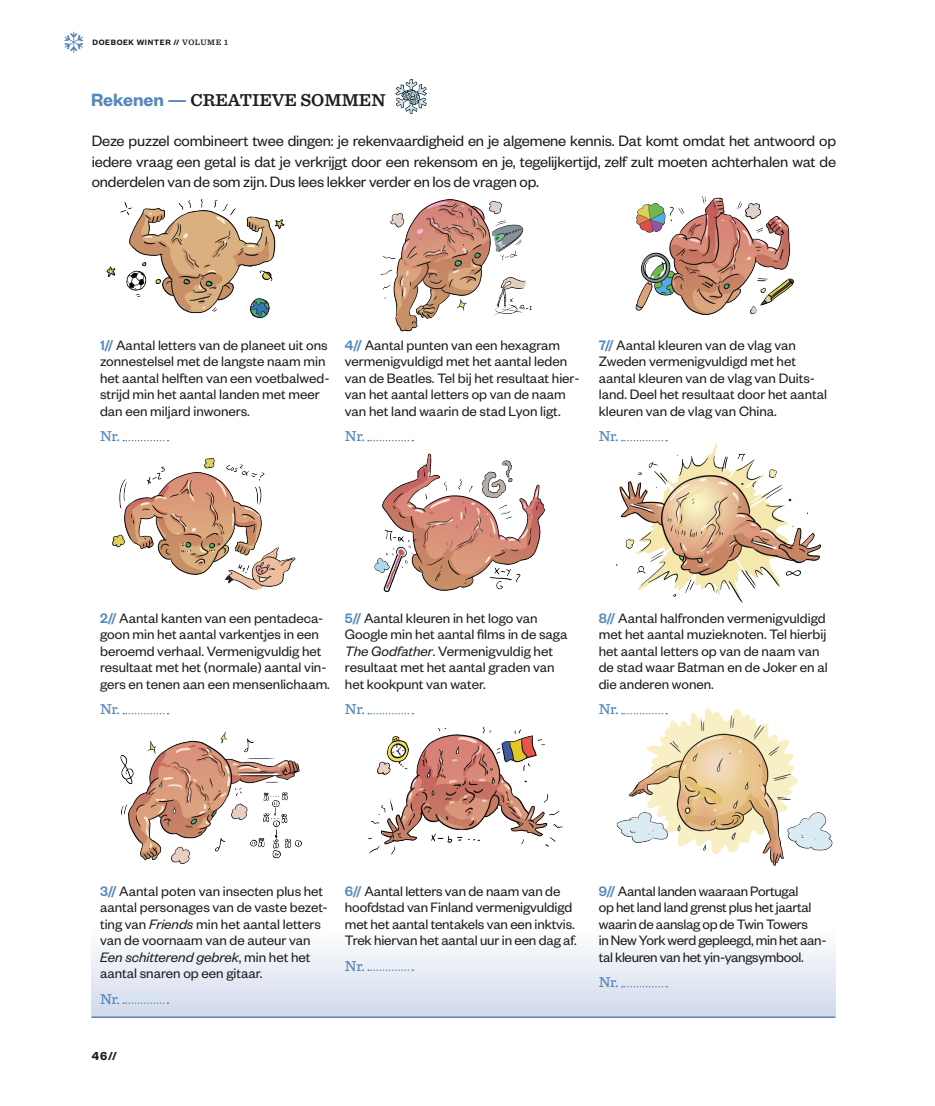
<style>
.page{position:relative;width:935px;height:1106px;background:#fff}
.page>*{position:absolute;margin:0;border:0;box-sizing:border-box;transform-origin:0 0}
.t1{font:600 18px "Sentinel Pro";color:#1d1d1b}
.t2{font:16.5px/20.2px "Founders Grotesk";letter-spacing:-.01em;color:#1d1d1b;text-align:justify}
.t3{font:15px/16.5px "Founders Grotesk";color:#1d1d1b}
.t4{font:15px/16.5px "Founders Grotesk";letter-spacing:-.02em;color:#1d1d1b}
.t5{font:500 15px "Sentinel Pro";letter-spacing:-.025em;color:#5788ba}
.t6{font:600 12.75px "Founders Grotesk";color:#1d1d1b}
.t7{font:600 8.55px "Founders Grotesk";letter-spacing:.07em;color:#1d1d1b}
.s1{font-family:"Sentinel Pro";font-size:8.25px}
.s2{font-family:"Founders Grotesk";font-size:19.5px;color:#5788ba}
.s3{font-weight:500;color:#5788ba}
.s4{font-style:italic}
</style>
<div class="page">
<img style="left:64px;top:31px;width:730px;height:301px">
<img style="left:112px;top:439px;width:710px;height:164px">
<img style="left:120px;top:708px;width:713px;height:158px">
<div style="left:91px;top:928px;width:744px;height:89px;background:linear-gradient(to bottom,#fefefe,#d1daec)"></div>
<hr style="left:92px;top:1016px;width:742px;height:2px;background:#5788ba">
<svg style="left:123px;top:440px;width:45px;height:1px"></svg>
<svg style="left:123px;top:713px;width:45px;height:1px"></svg>
<svg style="left:123px;top:1002px;width:45px;height:2px"></svg>
<svg style="left:368px;top:440px;width:45px;height:1px"></svg>
<svg style="left:368px;top:713px;width:45px;height:1px"></svg>
<svg style="left:368px;top:969px;width:45px;height:2px"></svg>
<img style="left:395px;top:80px;width:31px;height:33px">
<svg style="left:622px;top:440px;width:45px;height:1px"></svg>
<svg style="left:622px;top:713px;width:45px;height:1px"></svg>
<svg style="left:622px;top:986px;width:45px;height:1px"></svg>
<p class="t7" style="left:92px;top:37px;width:137px">DOEBOEK WINTER // <span class="s1">VOLUME 1</span></p>
<p class="t1" style="left:91px;top:86px;width:296px"><span class="s2">Rekenen —</span> CREATIEVE SOMMEN</p>
<p class="t2" style="left:92px;top:130px;width:746px">Deze puzzel combineert twee dingen: je rekenvaardigheid en je algemene kennis. Dat komt omdat het antwoord op iedere vraag een getal is dat je verkrijgt door een rekensom en je, tegelijkertijd, zelf zult moeten achterhalen wat de onderdelen van de som zijn. Dus lees lekker verder en los de vragen op.</p>
<p class="t3" style="left:100px;top:336px;width:231px"><span class="s3">1//</span> Aantal letters van de planeet uit ons zonnestelsel met de langste naam min het aantal helften van een voetbalwed&shy;strijd min het aantal landen met meer dan een miljard inwoners.</p>
<p class="t5" style="left:100px;top:425px;width:22px">Nr.</p>
<p class="t3" style="left:345px;top:336px;width:236px"><span class="s3">4//</span> Aantal punten van een hexagram vermenigvuldigd met het aantal leden van de Beatles. Tel bij het resultaat hier&shy;van het aantal letters op van de naam van het land waarin de stad Lyon ligt.</p>
<p class="t5" style="left:345px;top:425px;width:22px">Nr.</p>
<p class="t3" style="left:598px;top:336px;width:230px"><span class="s3">7//</span> Aantal kleuren van de vlag van Zweden vermenigvuldigd met het aantal kleuren van de vlag van Duits&shy;land. Deel het resultaat door het aantal kleuren van de vlag van China.</p>
<p class="t5" style="left:598px;top:425px;width:22px">Nr.</p>
<p class="t3" style="left:100px;top:609px;width:231px"><span class="s3">2//</span> Aantal kanten van een pentadeca&shy;goon min het aantal varkentjes in een beroemd verhaal. Vermenigvuldig het resultaat met het (normale) aantal vin&shy;gers en tenen aan een mensenlichaam.</p>
<p class="t5" style="left:100px;top:698px;width:22px">Nr.</p>
<p class="t3" style="left:345px;top:609px;width:224px"><span class="s3">5//</span> Aantal kleuren in het logo van<br>Google min het aantal films in de saga<br><span class="s4">The Godfather</span>. Vermenigvuldig het resultaat met het aantal graden van het kookpunt van water.</p>
<p class="t5" style="left:345px;top:698px;width:22px">Nr.</p>
<p class="t3" style="left:598px;top:609px;width:230px"><span class="s3">8//</span> Aantal halfronden vermenigvuldigd met het aantal muzieknoten. Tel hierbij het aantal letters op van de naam van de stad waar Batman en de Joker en al die anderen wonen.</p>
<p class="t5" style="left:598px;top:698px;width:22px">Nr.</p>
<p class="t3" style="left:100px;top:882px;width:229px"><span class="s3">3//</span> Aantal poten van insecten plus het aantal personages van de vaste bezet&shy;ting van <span class="s4">Friends</span> min het aantal letters van de voornaam van de auteur van <span class="s4">Een schitterend gebrek</span>, min het het aantal snaren op een gitaar.</p>
<p class="t5" style="left:100px;top:988px;width:22px">Nr.</p>
<p class="t3" style="left:345px;top:882px;width:233px"><span class="s3">6//</span> Aantal letters van de naam van de hoofdstad van Finland vermenigvuldigd met het aantal tentakels van een inktvis.<br>Trek hiervan het aantal uur in een dag af.</p>
<p class="t5" style="left:345px;top:955px;width:22px">Nr.</p>
<p class="t6" style="left:92px;top:1048px;width:27px">46//</p>
<p class="t4" style="left:598px;top:882px;width:229px"><span class="s3">9//</span> Aantal landen waaraan Portugal<br>op het land land grenst plus het jaartal waarin de aanslag op de Twin Towers<br>in New York werd gepleegd, min het aan&shy;tal kleuren van het yin-yangsymbool.</p>
<p class="t5" style="left:598px;top:971px;width:22px">Nr.</p>
</div>
